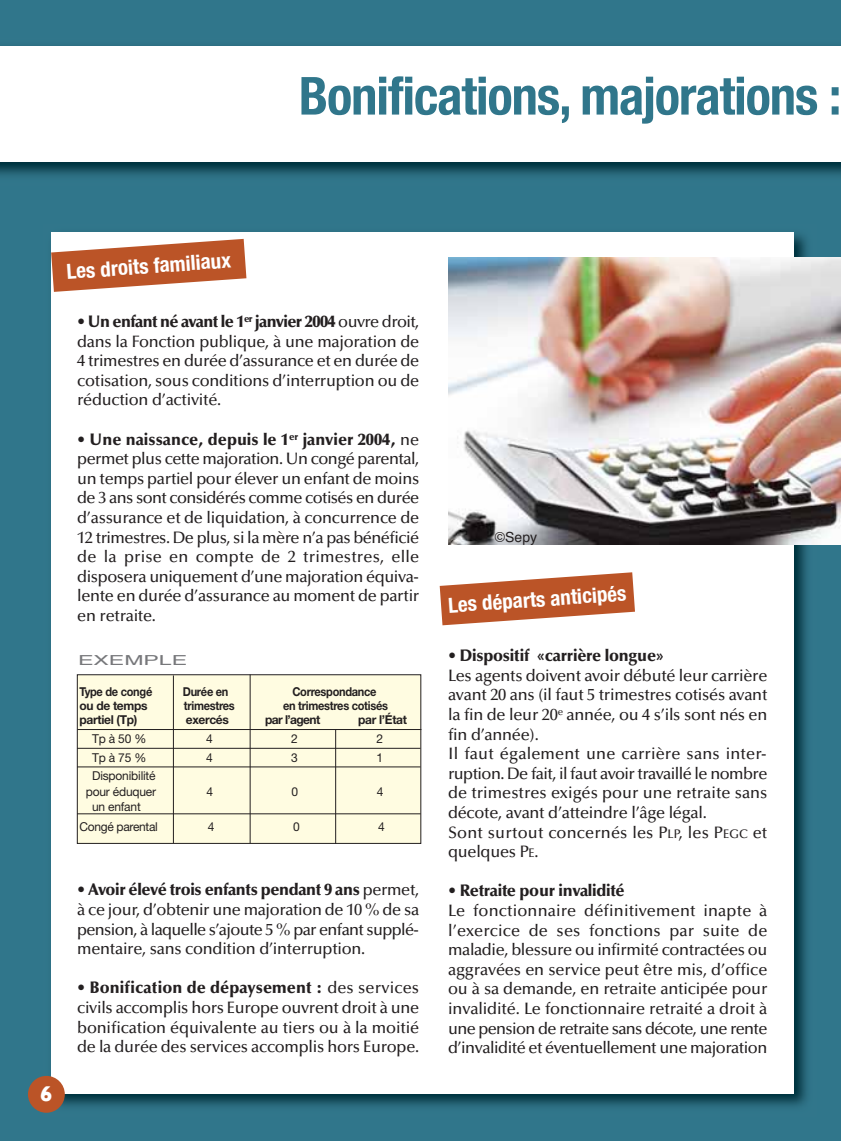
<style>
.page{position:relative;width:841px;height:1141px;background:#30768b}
.page>*{position:absolute;margin:0;border:0;box-sizing:border-box;transform-origin:0 0}
.t1{font:700 condensed 52.5px "Helvetica Neue";letter-spacing:-.02em;color:#30768b}
.t2{font:700 condensed 21px "Helvetica Neue";color:#fff}
.t3{font:21px "Cubano";color:#fff}
.t4{font:500 16.62px/19.6px "Optima LT Std";letter-spacing:-.015em;color:#231f20;text-align:justify}
.t5{font:14px "Helvetica";color:#231f20}
.t6{font:13.83px "Helvetica";color:#77787b;scale:1.67 1}
.t7{font:12.25px/15.8px "Helvetica Neue";letter-spacing:-.015em;color:#231f20;text-align:center}
.t8{font:700 12.25px "Helvetica Neue";letter-spacing:-.025em;color:#231f20;scale:.9 1}
.t9{font:700 12.25px "Helvetica Neue";letter-spacing:-.025em;color:#231f20}
.t10{font:700 12.25px "Helvetica Neue";letter-spacing:-.05em;color:#231f20}
.s1{font-weight:900}
.s2{font-size:12.42px}
</style>
<div class="page">
<div style="left:0;top:46px;width:841px;height:116px;background:#fff"></div>
<img style="left:46px;top:234px;width:771px;height:876px">
<div style="left:51px;top:232px;width:743px;height:862px;background:#fff"></div>
<img style="left:448px;top:257px;width:393px;height:287px">
<svg style="left:51px;top:239px;width:195px;height:53px"></svg>
<div style="left:77px;top:675px;width:344px;height:168px;background:#fffce1"></div>
<div style="left:77px;top:674px;width:344px;height:170px;border:1px solid #231f20"></div>
<hr style="left:77px;top:729px;width:344px;height:1px;background:#231f20">
<hr style="left:173px;top:675px;width:1px;height:168px;background:#231f20">
<hr style="left:250px;top:674px;width:1px;height:169px;background:#231f20">
<hr style="left:335px;top:730px;width:1px;height:114px;background:#231f20">
<hr style="left:77px;top:766px;width:343px;height:1px;background:#231f20">
<hr style="left:77px;top:748px;width:343px;height:1px;background:#231f20">
<hr style="left:77px;top:813px;width:344px;height:1px;background:#231f20">
<svg style="left:440px;top:572px;width:195px;height:53px"></svg>
<div style="left:28px;top:1076px;width:37px;height:37px;background:#bb5427;border-radius:50%"></div>
<h1 class="t1" style="left:299px;top:66px;width:544px">Bonifications, majorations :</h1>
<p class="t2" style="left:66px;top:259px;width:166px;rotate:-4deg">Les droits familiaux</p>
<p class="t4" style="left:77px;top:312px;width:343px">• <span class="s1">Un enfant né avant le 1</span><sup>er</sup> <span class="s1">janvier 2004</span> ouvre droit, dans la Fonction publique, à une majoration de 4 trimestres en durée d’assurance et en durée de cotisation, sous conditions d’interruption ou de réduction d’activité.</p>
<p class="t4" style="left:77px;top:430px;width:343px">• <span class="s1">Une naissance, depuis le 1</span><sup>er</sup> <span class="s1">janvier 2004,</span> ne permet plus cette majoration. Un congé parental, un temps partiel pour élever un enfant de moins de 3 ans sont considérés comme cotisés en durée d’assurance et de liquidation, à concurrence de 12 trimestres. De plus, si la mère n’a pas bénéficié de la prise en compte de 2 trimestres, elle disposera uniquement d’une majoration équiva&shy;lente en durée d’assurance au moment de partir en retraite.</p>
<p class="t6" style="left:78px;top:655px;width:67px">EXEMPLE</p>
<p class="t8" style="left:79px;top:687px;width:82px">Type de congé</p>
<p class="t8" style="left:183px;top:687px;width:52px">Durée en</p>
<p class="t8" style="left:292px;top:687px;width:95px">Correspondance</p>
<p class="t9" style="left:79px;top:701px;width:70px">ou de temps</p>
<p class="t8" style="left:184px;top:701px;width:58px">trimestres</p>
<p class="t8" style="left:283px;top:701px;width:118px">en trimestres cotisés</p>
<p class="t9" style="left:79px;top:715px;width:60px">partiel (Tp)</p>
<p class="t9" style="left:186px;top:715px;width:45px">exercés</p>
<p class="t10" style="left:265px;top:715px;width:57px">par l’agent</p>
<p class="t9" style="left:358px;top:715px;width:51px">par l’État</p>
<p class="t7" style="left:92px;top:732px;width:56px">Tp à 50 %</p>
<p class="t7" style="left:206px;top:732px;width:8px">4</p>
<p class="t7" style="left:291px;top:732px;width:8px">2</p>
<p class="t7" style="left:376px;top:732px;width:8px">2</p>
<p class="t7" style="left:92px;top:751px;width:56px">Tp à 75 %</p>
<p class="t7" style="left:206px;top:751px;width:8px">4</p>
<p class="t7" style="left:291px;top:751px;width:8px">3</p>
<p class="t7" style="left:376px;top:751px;width:8px">1</p>
<p class="t7" style="left:86px;top:769px;width:72px">Disponibilité pour éduquer</p>
<p class="t7" style="left:206px;top:785px;width:8px">4</p>
<p class="t7" style="left:291px;top:785px;width:8px">0</p>
<p class="t7" style="left:377px;top:785px;width:8px">4</p>
<p class="t7" style="left:79px;top:799px;width:80px;line-height:19.2px">un enfant<br>Congé parental</p>
<p class="t7" style="left:208px;top:820px;width:8px">4</p>
<p class="t7" style="left:293px;top:820px;width:8px">0</p>
<p class="t7" style="left:378px;top:820px;width:8px">4</p>
<p class="t3" style="left:41px;top:1079px;width:13px">6</p>
<p class="t4" style="left:77px;top:881px;width:343px">• <span class="s1">Avoir élevé trois enfants pendant 9 ans</span> permet, à ce jour, d’obtenir une majoration de 10 % de sa pension, à laquelle s’ajoute 5 % par enfant supplé&shy;mentaire, sans condition d’interruption.</p>
<p class="t4" style="left:77px;top:979px;width:343px">• <span class="s1">Bonification de dépaysement :</span> des services civils accomplis hors Europe ouvrent droit à une bonification équivalente au tiers ou à la moitié de la durée des services accomplis hors Europe.</p>
<p class="t5" style="left:495px;top:532px;width:44px">©Sepy</p>
<p class="t2" style="left:447px;top:593px;width:180px;rotate:-4deg">Les départs anticipés</p>
<p class="t4" style="left:448px;top:646px;width:321px;text-align:left">• <span class="s1">Dispositif «carrière longue»<br></span>Les agents doivent avoir débuté leur carrière avant 20 ans (il faut 5 trimestres cotisés avant la fin de leur 20<sup>e</sup> année, ou 4 s’ils sont nés en fin d’année).<br>Il faut également une carrière sans inter&shy;ruption. De fait, il faut avoir travaillé le nombre de trimestres exigés pour une retraite sans décote, avant d’atteindre l’âge légal.<br>Sont surtout concernés les P<span class="s2">LP</span>, les P<span class="s2">EGC</span> et quelques P<span class="s2">E</span>.</p>
<p class="t4" style="left:448px;top:882px;width:321px;text-align:left">• <span class="s1">Retraite pour invalidité<br></span>Le fonctionnaire définitivement inapte à l’exercice de ses fonctions par suite de maladie, blessure ou infirmité contractées ou aggravées en service peut être mis, d’office ou à sa demande, en retraite anticipée pour invalidité. Le fonctionnaire retraité a droit à une pension de retraite sans décote, une rente d’invalidité et éventuellement une majoration</p>
</div>
